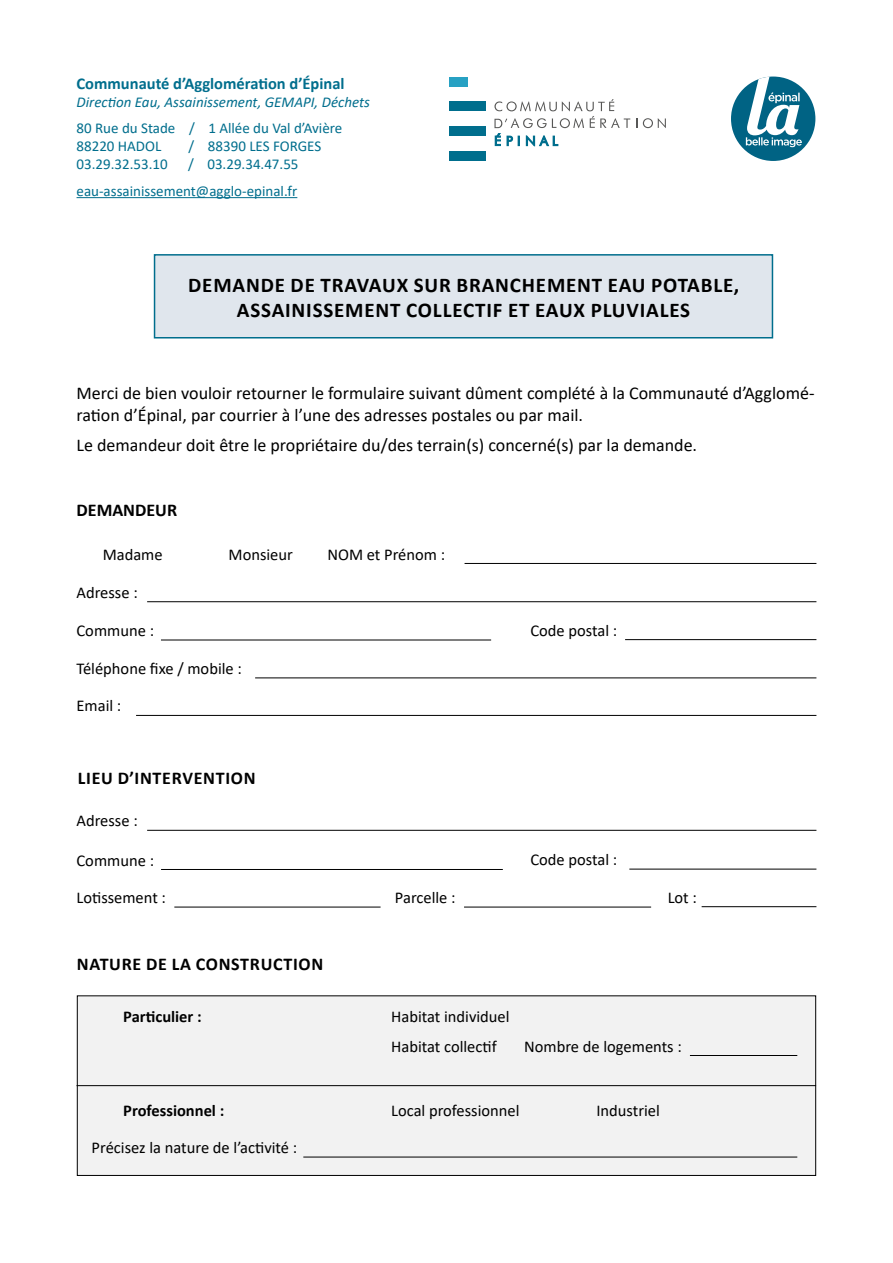
<style>
.page{position:relative;width:893px;height:1263px;background:#fff}
.page>*{position:absolute;margin:0;border:0;box-sizing:border-box;transform-origin:0 0}
.t1{font:700 21px/25.2px "Calibri";letter-spacing:.04em;color:#000;text-align:center}
.t2{font:18px/21.6px "Calibri";color:#000}
.t3{font:700 18px "Calibri";letter-spacing:.04em;color:#000}
.t4{font:700 18px "Calibri";color:#000}
.t5{font:16.5px/29.5px "Calibri";color:#000}
.t6{font:700 16.5px "Calibri";color:#006e8d}
.t7{font:700 16.5px "Calibri";color:#000}
.t8{font:15px/18px "Calibri";color:#006e8d}
.t9{font:italic 15px "Calibri";color:#006e8d}
</style>
<div class="page">
<div style="left:77px;top:996px;width:739px;height:179px;background:#f2f2f2"></div>
<div style="left:77px;top:995px;width:739px;height:181px;border:1px solid #000"></div>
<hr style="left:77px;top:197px;width:220px;height:1px;background:#006e8d">
<div style="left:731px;top:77px;width:84px;height:84px;background:#006384;border-radius:50%"></div>
<svg style="left:746px;top:77px;width:56px;height:70px"></svg>
<div style="left:449px;top:101px;width:37px;height:10px;background:#006e8d"></div>
<div style="left:449px;top:77px;width:18px;height:9px;background:#27a1c3"></div>
<div style="left:449px;top:126px;width:37px;height:10px;background:#006e8d"></div>
<div style="left:449px;top:151px;width:37px;height:10px;background:#006e8d"></div>
<svg style="left:637px;top:118px;width:29px;height:10px"></svg>
<svg style="left:494px;top:99px;width:136px;height:48px"></svg>
<div style="left:155px;top:255px;width:617px;height:83px;background:#e0e6ed"></div>
<div style="left:154px;top:254px;width:619px;height:84px;border:2px solid #006e8d"></div>
<hr style="left:465px;top:563px;width:351px;height:1px;background:#000">
<hr style="left:147px;top:601px;width:669px;height:1px;background:#000">
<hr style="left:147px;top:830px;width:669px;height:1px;background:#000">
<hr style="left:161px;top:640px;width:330px;height:1px;background:#000">
<hr style="left:161px;top:869px;width:342px;height:1px;background:#000">
<hr style="left:174px;top:907px;width:207px;height:1px;background:#000">
<hr style="left:255px;top:677px;width:561px;height:1px;background:#000">
<hr style="left:136px;top:715px;width:680px;height:1px;background:#000">
<hr style="left:625px;top:639px;width:191px;height:1px;background:#000">
<hr style="left:629px;top:869px;width:187px;height:1px;background:#000">
<hr style="left:464px;top:907px;width:187px;height:1px;background:#000">
<hr style="left:702px;top:906px;width:114px;height:1px;background:#000">
<hr style="left:690px;top:1055px;width:107px;height:1px;background:#000">
<hr style="left:303px;top:1157px;width:494px;height:1px;background:#000">
<hr style="left:77px;top:1085px;width:739px;height:1px;background:#000">
<p class="t6" style="left:77px;top:72px;width:270px">Communauté d’Agglomération d’Épinal</p>
<p class="t9" style="left:77px;top:92px;width:295px">Direction Eau, Assainissement, GEMAPI, Déchets</p>
<p class="t8" style="left:77px;top:119px;width:267px">80 Rue du Stade / 1 Allée du Val d’Avière<br>88220 HADOL</p>
<p class="t8" style="left:189px;top:137px;width:134px">/ 88390 LES FORGES</p>
<p class="t8" style="left:77px;top:151px;width:224px;line-height:26.5px;text-align:right">/ 03.29.34.47.55 eau-assainissement@agglo-epinal.fr</p>
<p class="t8" style="left:77px;top:155px;width:93px">03.29.32.53.10</p>
<p class="t1" style="left:188px;top:272px;width:552px">DEMANDE DE TRAVAUX SUR BRANCHEMENT EAU POTABLE,<br>ASSAINISSEMENT COLLECTIF ET EAUX PLUVIALES</p>
<p class="t2" style="left:77px;top:382px;width:739px">Merci de bien vouloir retourner le formulaire suivant dûment complété à la Communauté d’Agglomé&shy;ration d’Épinal, par courrier à l’une des adresses postales ou par mail.</p>
<p class="t2" style="left:77px;top:433px;width:622px">Le demandeur doit être le propriétaire du/des terrain(s) concerné(s) par la demande.</p>
<p class="t4" style="left:77px;top:497px;width:102px">DEMANDEUR</p>
<p class="t5" style="left:103px;top:539px;width:61px">Madame</p>
<p class="t5" style="left:77px;top:577px;width:63px">Adresse :</p>
<p class="t5" style="left:77px;top:615px;width:79px">Commune :</p>
<p class="t5" style="left:229px;top:539px;width:66px">Monsieur</p>
<p class="t5" style="left:327px;top:539px;width:119px">NOM et Prénom :</p>
<p class="t5" style="left:77px;top:653px;width:167px">Téléphone fixe / mobile :</p>
<p class="t5" style="left:77px;top:691px;width:46px">Email :</p>
<p class="t3" style="left:78px;top:765px;width:179px">LIEU D’INTERVENTION</p>
<p class="t5" style="left:77px;top:806px;width:63px">Adresse :</p>
<p class="t5" style="left:530px;top:615px;width:88px">Code postal :</p>
<p class="t5" style="left:77px;top:845px;width:79px">Commune :</p>
<p class="t5" style="left:77px;top:882px;width:91px">Lotissement :</p>
<p class="t3" style="left:77px;top:951px;width:248px">NATURE DE LA CONSTRUCTION</p>
<p class="t5" style="left:530px;top:844px;width:88px">Code postal :</p>
<p class="t5" style="left:395px;top:882px;width:62px">Parcelle :</p>
<p class="t5" style="left:668px;top:882px;width:31px">Lot :</p>
<p class="t7" style="left:123px;top:1005px;width:80px">Particulier :</p>
<p class="t5" style="left:391px;top:1001px;width:120px">Habitat individuel<br>Habitat collectif</p>
<p class="t5" style="left:524px;top:1031px;width:159px">Nombre de logements :</p>
<p class="t7" style="left:123px;top:1098px;width:103px">Professionnel :</p>
<p class="t5" style="left:92px;top:1132px;width:207px">Précisez la nature de l’activité :</p>
<p class="t5" style="left:391px;top:1095px;width:130px">Local professionnel</p>
<p class="t5" style="left:596px;top:1095px;width:65px">Industriel</p>
</div>
